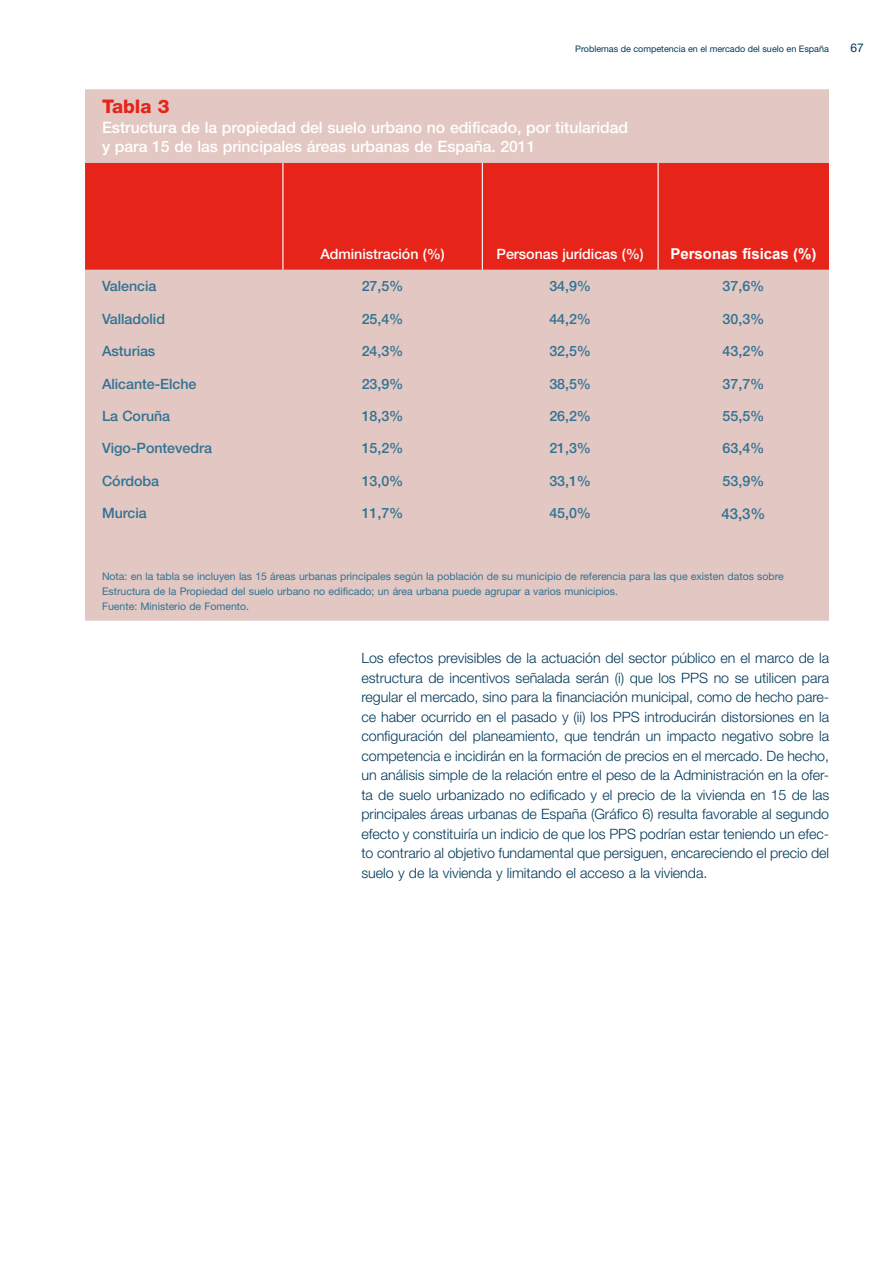
<style>
.page{position:relative;width:893px;height:1263px;background:#fff}
.page>*{position:absolute;margin:0;border:0;box-sizing:border-box;transform-origin:0 0}
.TIT_GRAF{font:800 18.75px "Helvetica Neue";letter-spacing:-.005em;color:#e72419}
.SUB-TIT_GRAF{font:500 15.75px/19.5px "Helvetica Neue";letter-spacing:-.005em;color:#fff}
.TEXT_GRAF{font:700 15px "Arial";letter-spacing:-.005em;color:#fff}
.TEXT_GRAF-2{font:500 15px "Helvetica Neue";color:#307394}
.Corrido{font:300 14.25px/19.5px "Helvetica Neue";letter-spacing:-.005em;color:#003859;text-align:justify}
.TEXT_GRAF-3{font:500 14.25px "Helvetica Neue";letter-spacing:-.005em;color:#307394}
.TEXT_GRAF-4{font:500 14.25px "Helvetica Neue";letter-spacing:-.005em;color:#fff}
.t1{font:12px "Helvetica Neue";color:#003859}
.notas_grafico{font:10.5px/15px "Helvetica Neue";color:#307394}
.t2{font:9px "Helvetica Neue";color:#003859}
</style>
<div class="page">
<div style="left:85px;top:89px;width:744px;height:532px;background:#e3c7c2"></div>
<div style="left:85px;top:163px;width:744px;height:107px;background:#e72419"></div>
<hr style="left:282px;top:163px;width:1px;height:107px;background:#fff">
<hr style="left:482px;top:163px;width:1px;height:107px;background:#fff">
<hr style="left:657px;top:163px;width:2px;height:107px;background:#fff">
<p class="t2" style="left:575px;top:44px;width:255px">Problemas de competencia en el mercado del suelo en España</p>
<p class="t1" style="left:850px;top:41px;width:15px">67</p>
<p class="TIT_GRAF" style="left:102px;top:95px;width:69px">Tabla 3</p>
<p class="SUB-TIT_GRAF" style="left:102px;top:117px;width:527px">Estructura de la propiedad del suelo urbano no edificado, por titularidad y para 15 de las principales áreas urbanas de España. 2011</p>
<p class="TEXT_GRAF-4" style="left:320px;top:246px;width:126px">Administración (%)</p>
<p class="TEXT_GRAF-4" style="left:497px;top:246px;width:149px">Personas jurídicas (%)</p>
<p class="TEXT_GRAF" style="left:671px;top:244px;width:147px">Personas físicas (%)</p>
<p class="TEXT_GRAF-3" style="left:102px;top:278px;width:56px">Valencia</p>
<p class="TEXT_GRAF-3" style="left:362px;top:278px;width:43px">27,5%</p>
<p class="TEXT_GRAF-3" style="left:549px;top:278px;width:43px">34,9%</p>
<p class="TEXT_GRAF-3" style="left:723px;top:278px;width:43px">37,6%</p>
<p class="TEXT_GRAF-3" style="left:102px;top:310px;width:64px">Valladolid</p>
<p class="TEXT_GRAF-3" style="left:362px;top:310px;width:43px">25,4%</p>
<p class="TEXT_GRAF-3" style="left:549px;top:310px;width:43px">44,2%</p>
<p class="TEXT_GRAF-3" style="left:723px;top:310px;width:43px">30,3%</p>
<p class="TEXT_GRAF-3" style="left:102px;top:343px;width:55px">Asturias</p>
<p class="TEXT_GRAF-3" style="left:362px;top:343px;width:43px">24,3%</p>
<p class="TEXT_GRAF-3" style="left:549px;top:343px;width:43px">32,5%</p>
<p class="TEXT_GRAF-3" style="left:723px;top:343px;width:43px">43,2%</p>
<p class="TEXT_GRAF-3" style="left:102px;top:375px;width:96px">Alicante-Elche</p>
<p class="TEXT_GRAF-3" style="left:362px;top:375px;width:43px">23,9%</p>
<p class="TEXT_GRAF-3" style="left:549px;top:375px;width:43px">38,5%</p>
<p class="TEXT_GRAF-3" style="left:723px;top:375px;width:43px">37,7%</p>
<p class="TEXT_GRAF-3" style="left:102px;top:407px;width:70px">La Coruña</p>
<p class="TEXT_GRAF-3" style="left:362px;top:407px;width:43px">18,3%</p>
<p class="TEXT_GRAF-3" style="left:549px;top:407px;width:43px">26,2%</p>
<p class="TEXT_GRAF-3" style="left:723px;top:407px;width:43px">55,5%</p>
<p class="TEXT_GRAF-3" style="left:102px;top:440px;width:111px">Vigo-Pontevedra</p>
<p class="TEXT_GRAF-3" style="left:362px;top:440px;width:43px">15,2%</p>
<p class="TEXT_GRAF-3" style="left:549px;top:440px;width:43px">21,3%</p>
<p class="TEXT_GRAF-3" style="left:723px;top:440px;width:43px">63,4%</p>
<p class="TEXT_GRAF-3" style="left:102px;top:472px;width:59px">Córdoba</p>
<p class="TEXT_GRAF-3" style="left:362px;top:472px;width:43px">13,0%</p>
<p class="TEXT_GRAF-3" style="left:549px;top:472px;width:43px">33,1%</p>
<p class="TEXT_GRAF-3" style="left:723px;top:472px;width:43px">53,9%</p>
<p class="TEXT_GRAF-3" style="left:102px;top:505px;width:46px">Murcia</p>
<p class="TEXT_GRAF-3" style="left:362px;top:505px;width:43px">11,7%</p>
<p class="TEXT_GRAF-3" style="left:549px;top:505px;width:43px">45,0%</p>
<p class="TEXT_GRAF-2" style="left:721px;top:504px;width:46px">43,3%</p>
<p class="notas_grafico" style="left:102px;top:569px;width:683px">Nota: en la tabla se incluyen las 15 áreas urbanas principales según la población de su municipio de referencia para las que existen datos sobre<br>Estructura de la Propiedad del suelo urbano no edificado; un área urbana puede agrupar a varios municipios.<br>Fuente: Ministerio de Fomento.</p>
<p class="Corrido" style="left:361px;top:648px;width:469px">Los efectos previsibles de la actuación del sector público en el marco de la estructura de incentivos señalada serán (i) que los PPS no se utilicen para regular el mercado, sino para la financiación municipal, como de hecho pare&shy;ce haber ocurrido en el pasado y (ii) los PPS introducirán distorsiones en la configuración del planeamiento, que tendrán un impacto negativo sobre la competencia e incidirán en la formación de precios en el mercado. De hecho, un análisis simple de la relación entre el peso de la Administración en la ofer&shy;ta de suelo urbanizado no edificado y el precio de la vivienda en 15 de las principales áreas urbanas de España (Gráfico 6) resulta favorable al segundo efecto y constituiría un indicio de que los PPS podrían estar teniendo un efec&shy;to contrario al objetivo fundamental que persiguen, encareciendo el precio del suelo y de la vivienda y limitando el acceso a la vivienda.</p>
</div>
